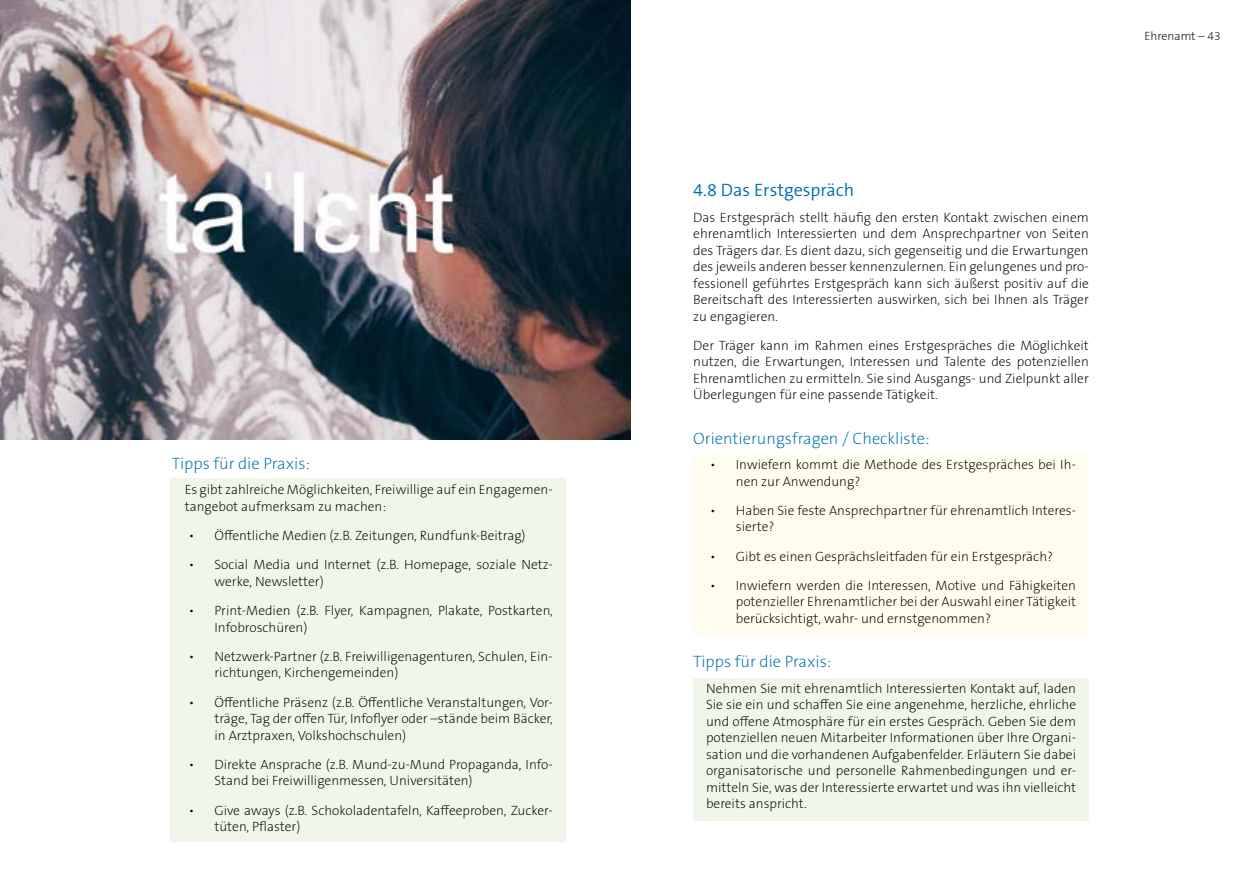
<style>
.page{position:relative;width:1259px;height:893px;background:#fff}
.page>*{position:absolute;margin:0;border:0;box-sizing:border-box;transform-origin:0 0}
.t1{font:300 18px "The Sans B W4";color:#006dae}
.t2{font:200 16.5px "The Sans B W2";color:#006dae}
.t3{font:200 13.5px/16.5px "The Sans B W2";color:#000}
.t4{font:200 12px "The Sans B W2";color:#000}
</style>
<div class="page">
<div style="left:170px;top:478px;width:396px;height:364px;background:#f1f6eb"></div>
<div style="left:693px;top:678px;width:396px;height:143px;background:#f1f6eb"></div>
<div style="left:693px;top:455px;width:396px;height:180px;background:#fffdee"></div>
<img style="left:0;top:0;width:630px;height:440px">
<p class="t2" style="left:172px;top:453px;width:140px">Tipps für die Praxis:</p>
<p class="t3" style="left:185px;top:482px;width:370px">Es gibt zahlreiche Möglichkeiten, Freiwillige auf ein Engagemen&shy;tangebot aufmerksam zu machen:</p>
<p class="t3" style="left:189px;top:527px;width:338px">• Öffentliche Medien (z.B. Zeitungen, Rundfunk-Beitrag)</p>
<p class="t3" style="left:214px;top:557px;width:340px;text-indent:-26px">• Social Media und Internet (z.B. Homepage, soziale Netz&shy;werke, Newsletter)</p>
<p class="t3" style="left:214px;top:602px;width:340px;text-indent:-26px">• Print-Medien (z.B. Flyer, Kampagnen, Plakate, Postkarten,<br>Infobroschüren)</p>
<p class="t3" style="left:214px;top:648px;width:340px;text-indent:-26px">• Netzwerk-Partner (z.B. Freiwilligenagenturen, Schulen, Ein&shy;richtungen, Kirchengemeinden)</p>
<p class="t3" style="left:214px;top:694px;width:340px;text-align:justify;text-indent:-26px">• Öffentliche Präsenz (z.B. Öffentliche Veranstaltungen, Vor&shy;träge, Tag der offen Tür, Infoflyer oder –stände beim Bäcker, in Arztpraxen, Volkshochschulen)</p>
<p class="t3" style="left:214px;top:756px;width:340px;text-indent:-26px">• Direkte Ansprache (z.B. Mund-zu-Mund Propaganda, Info-<br>Stand bei Freiwilligenmessen, Universitäten)</p>
<p class="t3" style="left:214px;top:802px;width:340px;text-indent:-26px">• Give aways (z.B. Schokoladentafeln, Kaffeeproben, Zucker&shy;tüten, Pflaster)</p>
<p class="t4" style="left:1144px;top:28px;width:78px">Ehrenamt – 43</p>
<h1 class="t1" style="left:693px;top:179px;width:162px">4.8 Das Erstgespräch</h1>
<p class="t3" style="left:693px;top:209px;width:397px;text-align:justify">Das Erstgespräch stellt häufig den ersten Kontakt zwischen einem ehrenamtlich Interessierten und dem Ansprechpartner von Seiten des Trägers dar. Es dient dazu, sich gegenseitig und die Erwartungen des jeweils anderen besser kennenzulernen. Ein gelungenes und pro&shy;fessionell geführtes Erstgespräch kann sich äußerst positiv auf die Bereitschaft des Interessierten auswirken, sich bei Ihnen als Träger zu engagieren.</p>
<p class="t3" style="left:693px;top:337px;width:397px;text-align:justify">Der Träger kann im Rahmen eines Erstgespräches die Möglichkeit nutzen, die Erwartungen, Interessen und Talente des potenziellen Ehrenamtlichen zu ermitteln. Sie sind Ausgangs- und Zielpunkt aller Überlegungen für eine passende Tätigkeit.</p>
<p class="t2" style="left:693px;top:427px;width:238px">Orientierungsfragen / Checkliste:</p>
<p class="t3" style="left:736px;top:456px;width:342px;text-indent:-26px">• Inwiefern kommt die Methode des Erstgespräches bei Ih&shy;nen zur Anwendung?</p>
<p class="t3" style="left:736px;top:502px;width:342px;text-indent:-26px">• Haben Sie feste Ansprechpartner für ehrenamtlich Interes&shy;sierte?</p>
<p class="t3" style="left:710px;top:548px;width:344px">• Gibt es einen Gesprächsleitfaden für ein Erstgespräch?</p>
<p class="t3" style="left:736px;top:577px;width:342px;text-align:justify;text-indent:-26px">• Inwiefern werden die Interessen, Motive und Fähigkeiten potenzieller Ehrenamtlicher bei der Auswahl einer Tätigkeit berücksichtigt, wahr- und ernstgenommen?</p>
<p class="t2" style="left:693px;top:651px;width:140px">Tipps für die Praxis:</p>
<p class="t3" style="left:706px;top:680px;width:371px;text-align:justify">Nehmen Sie mit ehrenamtlich Interessierten Kontakt auf, laden Sie sie ein und schaffen Sie eine angenehme, herzliche, ehrliche und offene Atmosphäre für ein erstes Gespräch. Geben Sie dem potenziellen neuen Mitarbeiter Informationen über Ihre Organi&shy;sation und die vorhandenen Aufgabenfelder. Erläutern Sie dabei organisatorische und personelle Rahmenbedingungen und er&shy;mitteln Sie, was der Interessierte erwartet und was ihn vielleicht bereits anspricht.</p>
</div>
